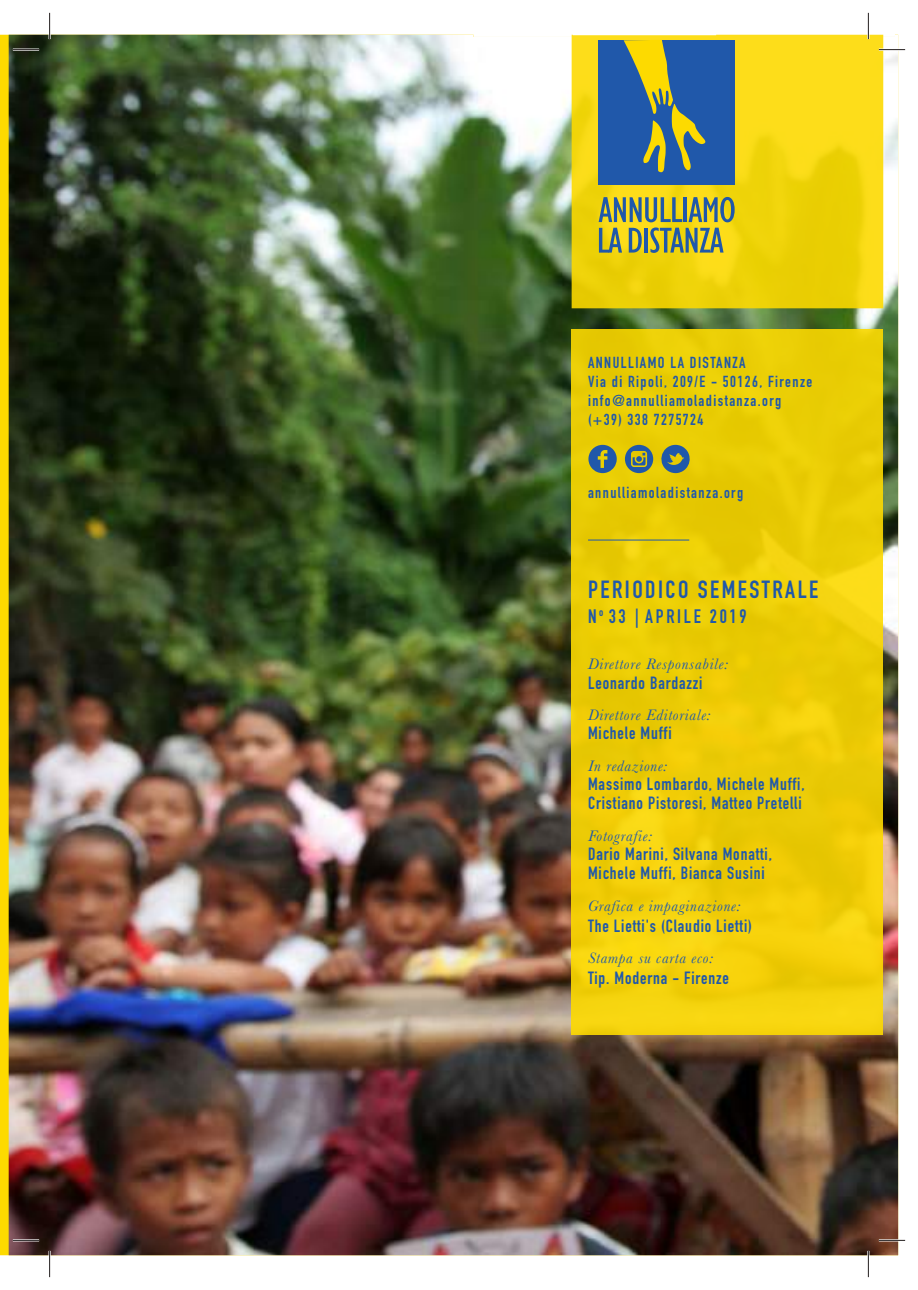
<style>
.page{position:relative;width:918px;height:1290px;background:#fff}
.page>*{position:absolute;margin:0;border:0;box-sizing:border-box;transform-origin:0 0}
.t1{font:24.5px "DIN Engschrift Std";letter-spacing:.1em;color:#2058aa}
.t2{font:19.25px "DIN Engschrift Std";letter-spacing:.14em;color:#2058aa}
.t3{font:17.5px/19.2px "DIN Engschrift Std";letter-spacing:.05em;color:#2058aa}
.t4{font:15.75px/18.9px "DIN Engschrift Std";letter-spacing:.09em;color:#2058aa}
.t5{font:italic 15.75px "Baskerville";letter-spacing:.05em;color:#2058aa}
</style>
<div class="page">
<img style="left:9px;top:35px;width:889px;height:1220px">
<div style="left:571px;top:330px;width:312px;height:705px;background:linear-gradient(to right,#edcd06,#eece07)"></div>
<svg style="left:571px;top:35px;width:312px;height:273px"></svg>
<hr style="left:588px;top:540px;width:101px;height:1px;background:#2058aa">
<svg style="left:660px;top:445px;width:30px;height:28px"></svg>
<svg style="left:588px;top:445px;width:29px;height:28px"></svg>
<svg style="left:625px;top:445px;width:28px;height:28px"></svg>
<div style="left:598px;top:41px;width:136px;height:144px;background:#2058aa"></div>
<svg style="left:598px;top:197px;width:136px;height:56px"></svg>
<svg style="left:623px;top:40px;width:82px;height:132px"></svg>
<hr style="left:13px;top:49px;width:26px;height:2px;background:#fff">
<hr style="left:879px;top:49px;width:26px;height:2px;background:#fff">
<hr style="left:13px;top:1239px;width:26px;height:2px;background:#fff">
<hr style="left:879px;top:1239px;width:26px;height:2px;background:#fff">
<hr style="left:49px;top:13px;width:2px;height:26px;background:#fff">
<hr style="left:49px;top:1251px;width:2px;height:26px;background:#fff">
<hr style="left:867px;top:13px;width:2px;height:26px;background:#fff">
<hr style="left:867px;top:1251px;width:2px;height:26px;background:#fff">
<svg style="left:13px;top:49px;width:26px;height:1px"></svg>
<svg style="left:879px;top:49px;width:26px;height:1px"></svg>
<svg style="left:13px;top:1240px;width:26px;height:1px"></svg>
<svg style="left:879px;top:1240px;width:26px;height:1px"></svg>
<svg style="left:49px;top:13px;width:1px;height:26px"></svg>
<svg style="left:49px;top:1251px;width:1px;height:26px"></svg>
<svg style="left:868px;top:13px;width:1px;height:26px"></svg>
<svg style="left:868px;top:1251px;width:1px;height:26px"></svg>
<p class="t4" style="left:588px;top:354px;width:226px">ANNULLIAMO LA DISTANZA<br>Via di Ripoli, 209/E - 50126, Firenze info@annulliamoladistanza.org (+39) 338 7275724</p>
<p class="t4" style="left:588px;top:483px;width:157px">annulliamoladistanza.org</p>
<h1 class="t1" style="left:588px;top:575px;width:232px">PERIODICO SEMESTRALE</h1>
<p class="t2" style="left:588px;top:605px;width:160px">N<sup>o</sup> 33 | APRILE 2019</p>
<p class="t5" style="left:588px;top:654px;width:142px">Direttore Responsabile:</p>
<p class="t3" style="left:588px;top:673px;width:116px">Leonardo Bardazzi</p>
<p class="t5" style="left:588px;top:704px;width:124px">Direttore Editoriale:</p>
<p class="t3" style="left:588px;top:724px;width:85px">Michele Muffi</p>
<p class="t5" style="left:588px;top:755px;width:81px">In redazione:</p>
<p class="t3" style="left:588px;top:774px;width:218px">Massimo Lombardo, Michele Muffi,<br>Cristiano Pistoresi, Matteo Pretelli</p>
<p class="t5" style="left:588px;top:825px;width:66px">Fotografie:</p>
<p class="t3" style="left:588px;top:844px;width:185px">Dario Marini, Silvana Monatti,<br>Michele Muffi, Bianca Susini</p>
<p class="t5" style="left:588px;top:895px;width:154px">Grafica e impaginazione:</p>
<p class="t3" style="left:588px;top:916px;width:165px">The Lietti's (Claudio Lietti)</p>
<p class="t5" style="left:588px;top:948px;width:127px">Stampa su carta eco:</p>
<p class="t3" style="left:588px;top:969px;width:142px">Tip. Moderna - Firenze</p>
</div>
